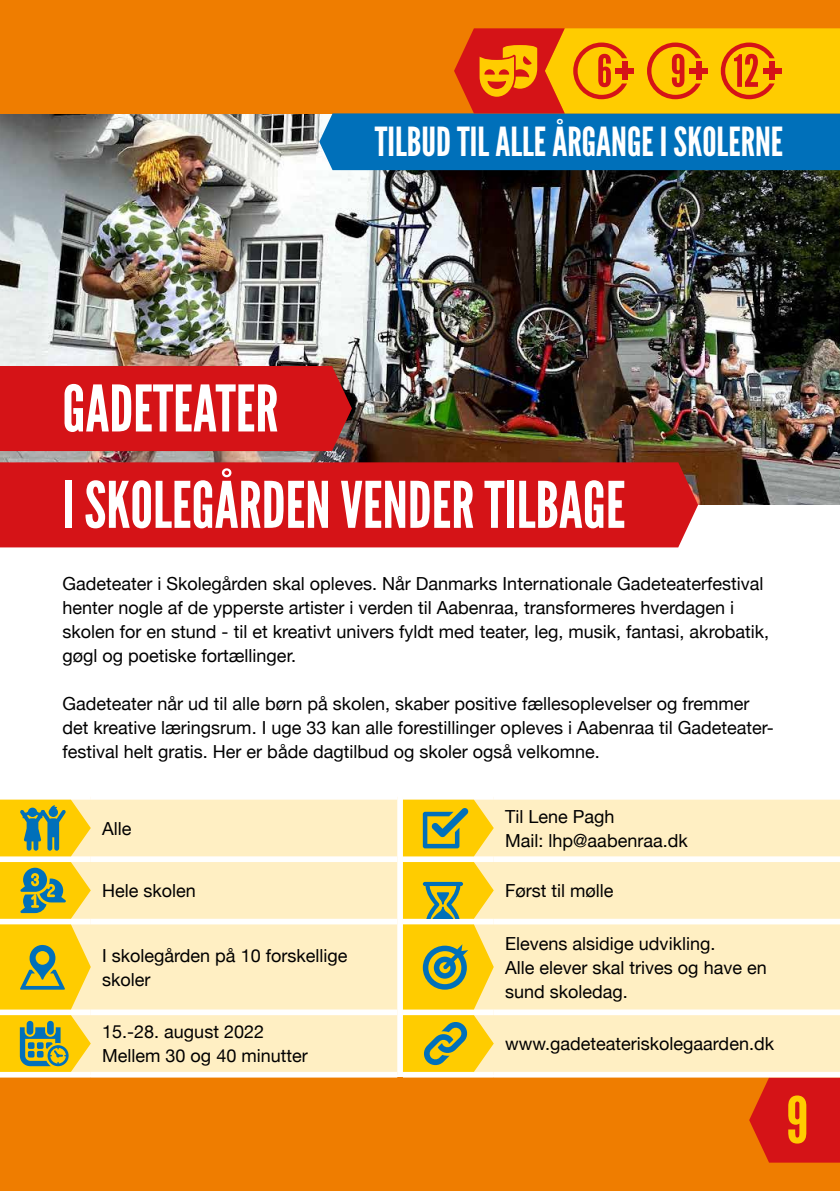
<style>
.page{position:relative;width:840px;height:1191px;background:#fff}
.page>*{position:absolute;margin:0;border:0;box-sizing:border-box;transform-origin:0 0}
.t1{font:64px "League Gothic";color:#fff}
.t2{font:64px "League Gothic";color:#fc0}
.t3{font:40px "League Gothic";color:#fff}
.t4{font:18px/24px "Helvetica Neue";color:#000}
</style>
<div class="page">
<img style="left:0;top:113px;width:839px;height:392px">
<div style="left:0;top:1077px;width:839px;height:114px;background:#ef7d00"></div>
<div style="left:0;top:366px;width:351px;height:85px;background:#d51317"></div>
<div style="left:0;top:0;width:839px;height:113px;background:#ef7d00"></div>
<svg style="left:748px;top:1077px;width:91px;height:85px;background:#d82115"></svg>
<svg style="left:319px;top:28px;width:520px;height:142px"></svg>
<div style="left:0;top:462px;width:697px;height:85px;background:#d51317"></div>
<div style="left:91px;top:799px;width:306px;height:272px;background:#ffefc3"></div>
<div style="left:91px;top:856px;width:306px;height:6px;background:#fff"></div>
<div style="left:91px;top:918px;width:306px;height:6px;background:#fff"></div>
<div style="left:91px;top:1009px;width:306px;height:6px;background:#fff"></div>
<svg style="left:0;top:799px;width:91px;height:57px;background:#cbbd3d"></svg>
<svg style="left:0;top:862px;width:91px;height:56px;background:#cbbd3b"></svg>
<svg style="left:0;top:924px;width:91px;height:85px;background:#e6c728"></svg>
<svg style="left:0;top:1015px;width:91px;height:57px;background:#c8bc3e"></svg>
<div style="left:493px;top:799px;width:346px;height:272px;background:#ffefc3"></div>
<div style="left:493px;top:856px;width:346px;height:6px;background:#fff"></div>
<div style="left:493px;top:918px;width:346px;height:6px;background:#fff"></div>
<div style="left:493px;top:1009px;width:346px;height:6px;background:#fff"></div>
<svg style="left:403px;top:799px;width:90px;height:57px;background:#d7c133"></svg>
<svg style="left:403px;top:862px;width:90px;height:56px;background:#ddc32b"></svg>
<svg style="left:403px;top:924px;width:90px;height:85px;background:#dcc32d"></svg>
<svg style="left:403px;top:1015px;width:90px;height:56px;background:#dbc22d"></svg>
<h1 class="t1" style="left:62px;top:370px;width:217px">GADETEATER</h1>
<h2 class="t3" style="left:374px;top:117px;width:409px">TILBUD TIL ALLE ÅRGANGE I SKOLERNE</h2>
<h1 class="t1" style="left:62px;top:467px;width:564px">I SKOLEGÅRDEN VENDER TILBAGE</h1>
<p class="t4" style="left:62px;top:573px;width:707px">Gadeteater i Skolegården skal opleves. Når Danmarks Internationale Gadeteaterfestival henter nogle af de ypperste artister i verden til Aabenraa, transformeres hverdagen i skolen for en stund - til et kreativt univers fyldt med teater, leg, musik, fantasi, akrobatik, gøgl og poetiske fortællinger.</p>
<p class="t4" style="left:62px;top:693px;width:712px">Gadeteater når ud til alle børn på skolen, skaber positive fællesoplevelser og fremmer det kreative læringsrum. I uge 33 kan alle forestillinger opleves i Aabenraa til Gadeteater&shy;festival helt gratis. Her er både dagtilbud og skoler også velkomne.</p>
<p class="t4" style="left:102px;top:817px;width:31px">Alle</p>
<p class="t4" style="left:102px;top:880px;width:95px">Hele skolen</p>
<p class="t4" style="left:102px;top:944px;width:247px">I skolegården på 10 forskellige skoler</p>
<p class="t4" style="left:102px;top:1021px;width:207px">15.-28. august 2022<br>Mellem 30 og 40 minutter</p>
<p class="t4" style="left:505px;top:805px;width:184px">Til Lene Pagh<br>Mail: lhp@aabenraa.dk</p>
<p class="t4" style="left:505px;top:880px;width:110px">Først til mølle</p>
<p class="t4" style="left:505px;top:932px;width:263px">Elevens alsidige udvikling.<br>Alle elever skal trives og have en sund skoledag.</p>
<p class="t4" style="left:505px;top:1033px;width:270px">www.gadeteateriskolegaarden.dk</p>
<h1 class="t2" style="left:786px;top:1082px;width:23px">9</h1>
</div>
